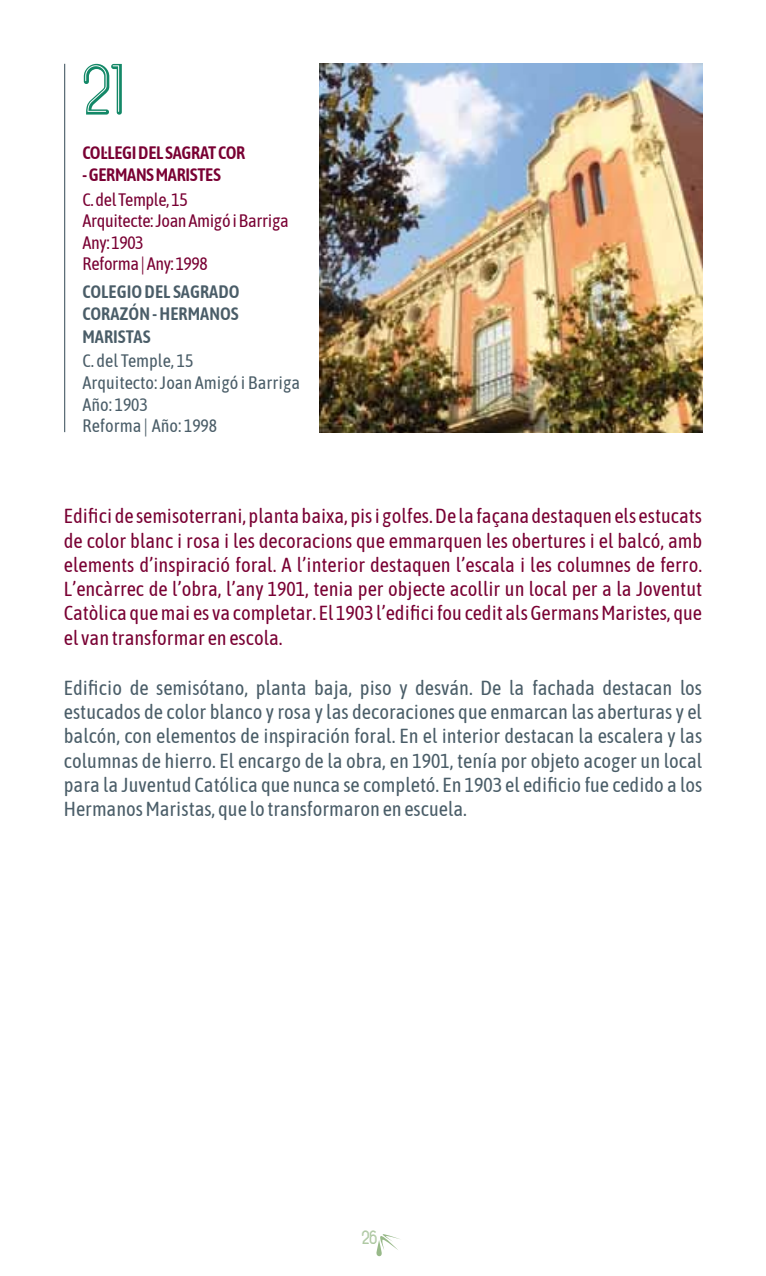
<style>
.page{position:relative;width:766px;height:1276px;background:#fff}
.page>*{position:absolute;margin:0;border:0;box-sizing:border-box;transform-origin:0 0}
.t1{font:67.5px "Beauty School Dropout II";color:#138867}
.t2{font:20.25px/24.3px "Asap Condensed";color:#4a5d68;text-align:justify}
.t3{font:20.25px/24.3px "Asap Condensed";color:#790033;text-align:justify}
.t4{font:18px/21.6px "Asap Condensed";letter-spacing:-.02em;color:#790033}
.t5{font:18px/21.6px "Asap Condensed";color:#4a5d68}
.t6{font:600 18px/22.1px "Asap Condensed";color:#4a5d68;text-align:justify}
.t7{font:600 18px "Asap Condensed";letter-spacing:-.02em;color:#790033}
.t8{font:18px "Beauty School Dropout II";color:#98b989}
.s1{font-family:"Univers";font-weight:300;font-stretch:condensed}
</style>
<div class="page">
<svg style="left:376px;top:1234px;width:24px;height:23px"></svg>
<img style="left:319px;top:64px;width:383px;height:368px">
<hr style="left:64px;top:64px;width:1px;height:368px;background:#4a5d68">
<h1 class="t1" style="left:82px;top:47px;width:42px">21</h1>
<p class="t7" style="left:82px;top:141px;width:164px">COL·LEGI DEL SAGRAT COR</p>
<p class="t7" style="left:82px;top:163px;width:140px">- GERMANS MARISTES</p>
<p class="t4" style="left:82px;top:188px;width:208px">C. del Temple, 15<br>Arquitecte: Joan Amigó i Barriga<br>Any: 1903<br>Reforma <span class="s1">|</span> Any: 1998</p>
<p class="t6" style="left:82px;top:280px;width:158px">COLEGIO DEL SAGRADO CORAZÓN - HERMANOS MARISTAS</p>
<p class="t5" style="left:82px;top:349px;width:219px">C. del Temple, 15<br>Arquitecto: Joan Amigó i Barriga<br>Año: 1903<br>Reforma <span class="s1">|</span> Año: 1998</p>
<p class="t3" style="left:64px;top:503px;width:639px">Edifici de semisoterrani, planta baixa, pis i golfes. De la façana destaquen els estucats de color blanc i rosa i les decoracions que emmarquen les obertures i el balcó, amb elements d’inspiració foral. A l’interior destaquen l’escala i les columnes de ferro.<br>L’encàrrec de l’obra, l’any 1901, tenia per objecte acollir un local per a la Joventut Catòlica que mai es va completar. El 1903 l’edifici fou cedit als Germans Maristes, que el van transformar en escola.</p>
<p class="t2" style="left:64px;top:674px;width:639px">Edificio de semisótano, planta baja, piso y desván. De la fachada destacan los estucados de color blanco y rosa y las decoraciones que enmarcan las aberturas y el balcón, con elementos de inspiración foral. En el interior destacan la escalera y las columnas de hierro. El encargo de la obra, en 1901, tenía por objeto acoger un local para la Juventud Católica que nunca se completó. En 1903 el edificio fue cedido a los Hermanos Maristas, que lo transformaron en escuela.</p>
<p class="t8" style="left:362px;top:1226px;width:16px">26</p>
</div>
